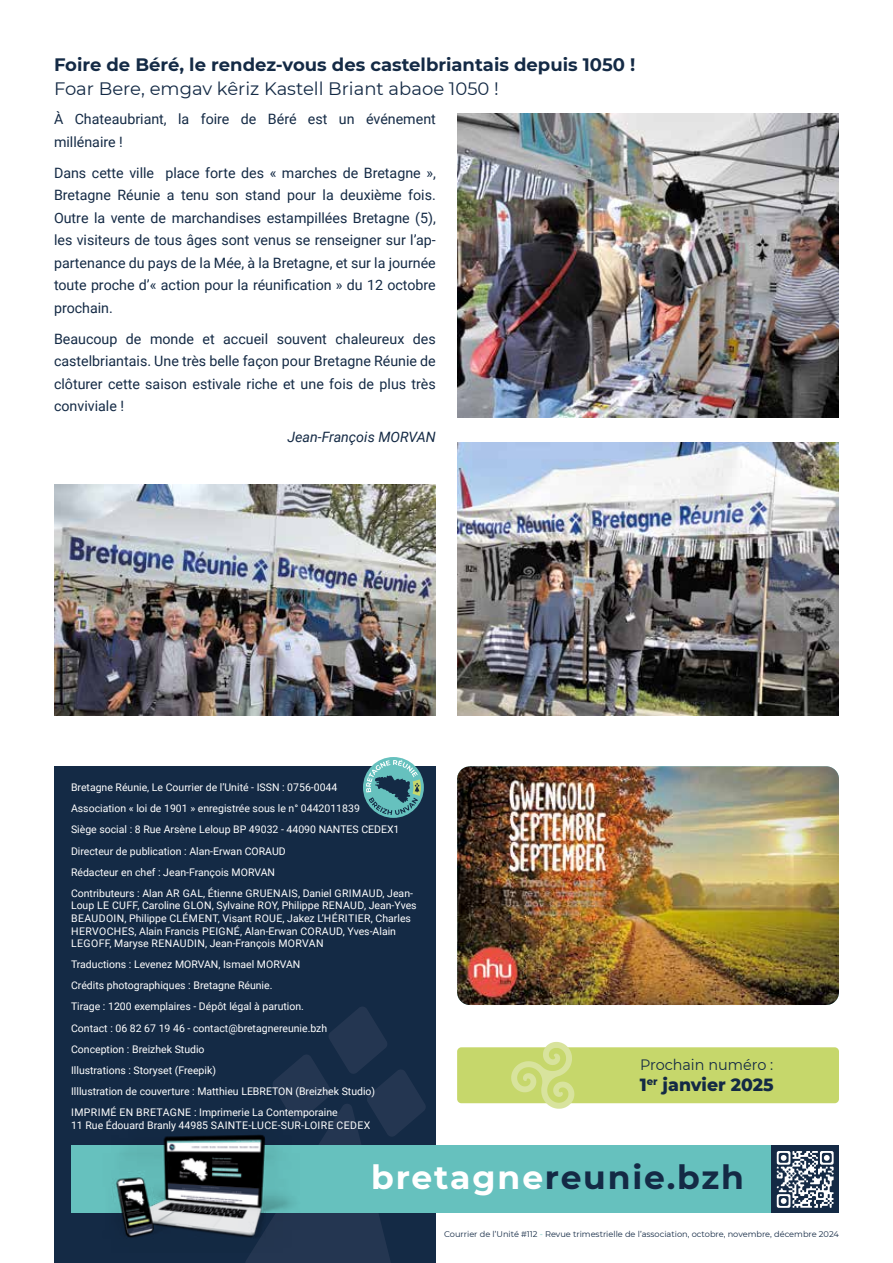
<style>
.page{position:relative;width:893px;height:1263px;background:#fff}
.page>*{position:absolute;margin:0;border:0;box-sizing:border-box;transform-origin:0 0}
.t1{font:700 33px "Montserrat";letter-spacing:.055em;color:#142a45}
.t2{font:700 18px "Montserrat";color:#142a45}
.t3{font:18px "Montserrat";color:#142a45}
.t4{font:800 18px "Montserrat";color:#142a45;scale:.96 1}
.t5{font:15px "Montserrat";color:#142a45;scale:.96 1}
.t6{font:14.25px/22.5px "Roboto";color:#142a45;text-align:justify}
.t7{font:italic 14.25px "Roboto";color:#142a45}
.t8{font:10.5px/21.1px "Roboto";color:#fff}
.t9{font:8.25px "Montserrat";color:#142a45}
.s1{color:#fff}
.s2{color:#66c1be}
</style>
<div class="page">
<div style="left:54px;top:766px;width:382px;height:497px;background:#142a45"></div>
<svg style="left:246px;top:1007px;width:180px;height:256px"></svg>
<div style="left:71px;top:1145px;width:768px;height:68px;background:#66c1be"></div>
<div style="left:771px;top:1145px;width:68px;height:68px;background:#142a45"></div>
<svg style="left:777px;top:1151px;width:57px;height:57px"></svg>
<img style="left:116px;top:1119px;width:193px;height:134px">
<img style="left:457px;top:766px;width:382px;height:239px">
<div style="left:457px;top:1047px;width:382px;height:56px;background:#c6d76b;border-radius:4px"></div>
<svg style="left:511px;top:1042px;width:63px;height:67px"></svg>
<img style="left:457px;top:113px;width:382px;height:304px">
<img style="left:457px;top:442px;width:382px;height:273px">
<img style="left:54px;top:485px;width:382px;height:230px">
<svg style="left:363px;top:757px;width:61px;height:61px"></svg>
<svg style="left:366px;top:760px;width:55px;height:55px"></svg>
<h2 class="t2" style="left:54px;top:52px;width:583px">Foire de Béré, le rendez-vous des castelbriantais depuis 1050 !</h2>
<h2 class="t3" style="left:54px;top:77px;width:446px">Foar Bere, emgav kêriz Kastell Briant abaoe 1050 !</h2>
<h3 class="t6" style="left:54px;top:107px;width:383px">À Chateaubriant, la foire de Béré est un événement millénaire !</h3>
<p class="t6" style="left:54px;top:161px;width:383px">Dans cette ville place forte des « marches de Bretagne », Bretagne Réunie a tenu son stand pour la deuxième fois.<br>Outre la vente de marchandises estampillées Bretagne (5), les visiteurs de tous âges sont venus se renseigner sur l’ap&shy;partenance du pays de la Mée, à la Bretagne, et sur la journée toute proche d’« action pour la réunification » du 12 octobre prochain.</p>
<h3 class="t6" style="left:54px;top:327px;width:383px">Beaucoup de monde et accueil souvent chaleureux des castelbriantais. Une très belle façon pour Bretagne Réunie de clôturer cette saison estivale riche et une fois de plus très conviviale !</h3>
<h3 class="t7" style="left:287px;top:427px;width:150px">Jean-François MORVAN</h3>
<p class="t8" style="left:71px;top:776px;width:344px">Bretagne Réunie, Le Courrier de l’Unité - ISSN : 0756-0044<br>Association « loi de 1901 » enregistrée sous le n° 0442011839<br>Siège social : 8 Rue Arsène Leloup BP 49032 - 44090 NANTES CEDEX1<br>Directeur de publication : Alan-Erwan CORAUD<br>Rédacteur en chef : Jean-François MORVAN<br>Contributeurs : Alan AR GAL, Étienne GRUENAIS, Daniel GRIMAUD, Jean-</p>
<p class="t8" style="left:71px;top:899px;width:347px;line-height:12.6px">Loup LE CUFF, Caroline GLON, Sylvaine ROY, Philippe RENAUD, Jean-Yves BEAUDOIN, Philippe CLÉMENT, Visant ROUE, Jakez L’HÉRITIER, Charles HERVOCHES, Alain Francis PEIGNÉ, Alan-Erwan CORAUD, Yves-Alain LEGOFF, Maryse RENAUDIN, Jean-François MORVAN</p>
<p class="t8" style="left:71px;top:953px;width:306px">Traductions : Levenez MORVAN, Ismael MORVAN<br>Crédits photographiques : Bretagne Réunie.<br>Tirage : 1200 exemplaires - Dépôt légal à parution.<br>Contact : 06 82 67 19 46 - contact@bretagnereunie.bzh Conception : Breizhek Studio<br>Illustrations : Storyset (Freepik)<br>Illlustration de couverture : Matthieu LEBRETON (Breizhek Studio)<br>IMPRIMÉ EN BRETAGNE : Imprimerie La Contemporaine</p>
<p class="t8" style="left:71px;top:1114px;width:301px">11 Rue Édouard Branly 44985 SAINTE-LUCE-SUR-LOIRE CEDEX</p>
<h3 class="t5" style="left:640px;top:1054px;width:140px">Prochain numéro :</h3>
<h2 class="t4" style="left:640px;top:1071px;width:141px">1<sup>er</sup> janvier 2025</h2>
<h1 class="t1" style="left:371px;top:1154px;width:374px"><span class="s1">bretagne</span>reunie.bzh</h1>
<p class="t9" style="left:444px;top:1229px;width:396px">Courrier de l’Unité #112 <span class="s2">-</span> Revue trimestrielle de l’association, octobre, novembre, décembre 2024</p>
</div>
